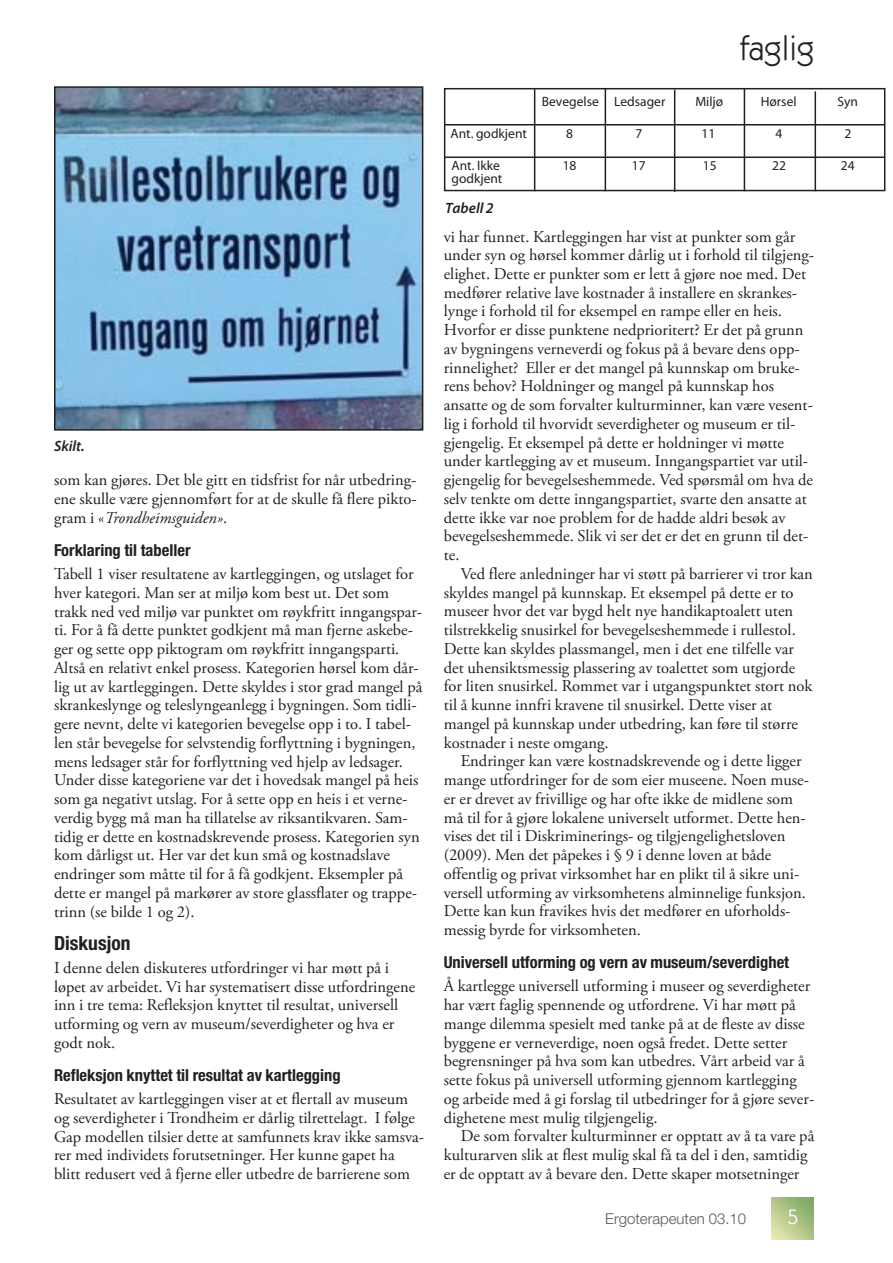
<style>
.page{position:relative;width:893px;height:1263px;background:#fff}
.page>*{position:absolute;margin:0;border:0;box-sizing:border-box;transform-origin:0 0}
.t1{font:34.5px "Itc Kabel";color:#231f20}
.t2{font:21px "Itc Kabel";color:#fff}
.t3{font:700 condensed 19.5px "Helvetica Neue";color:#231f20}
.t4{font:16.5px/18.8px "Adobe Garamond Pro";color:#231f20}
.t5{font:700 condensed 16.5px "Helvetica Neue";color:#231f20}
.t6{font:300 15px "Helvetica Neue";color:#58595b}
.t7{font:italic 600 15px "Myriad Pro";color:#231f20}
.t8{font:13.5px/13.5px "Myriad Pro";color:#231f20}
.s1{font-style:italic}
</style>
<div class="page">
<img style="left:771px;top:1197px;width:43px;height:42px">
<div style="left:444px;top:88px;width:441px;height:103px;border:2px solid #231f20"></div>
<hr style="left:534px;top:89px;width:1px;height:102px;background:#231f20">
<hr style="left:605px;top:89px;width:1px;height:102px;background:#231f20">
<hr style="left:674px;top:90px;width:1px;height:102px;background:#231f20">
<hr style="left:744px;top:88px;width:1px;height:103px;background:#231f20">
<hr style="left:815px;top:91px;width:1px;height:100px;background:#231f20">
<hr style="left:445px;top:124px;width:440px;height:1px;background:#231f20">
<hr style="left:445px;top:157px;width:440px;height:1px;background:#231f20">
<img style="left:57px;top:89px;width:363px;height:339px">
<div style="left:54px;top:86px;width:369px;height:345px;border:2px solid #231f20"></div>
<p class="t7" style="left:54px;top:440px;width:32px">Skilt.</p>
<p class="t4" style="left:54px;top:472px;width:364px;text-align:justify">som kan gjøres. Det ble gitt en tidsfrist for når utbedring&shy;ene skulle være gjennomført for at de skulle få flere pikto&shy;gram i «<span class="s1">Trondheimsguiden»</span>.</p>
<p class="t5" style="left:54px;top:544px;width:138px">Forklaring til tabeller</p>
<p class="t4" style="left:54px;top:566px;width:370px">Tabell 1 viser resultatene av kartleggingen, og utslaget for hver kategori. Man ser at miljø kom best ut. Det som trakk ned ved miljø var punktet om røykfritt inngangspar&shy;ti. For å få dette punktet godkjent må man fjerne askebe&shy;ger og sette opp piktogram om røykfritt inngangsparti.<br>Altså en relativt enkel prosess. Kategorien hørsel kom dår&shy;lig ut av kartleggingen. Dette skyldes i stor grad mangel på skrankeslynge og teleslyngeanlegg i bygningen. Som tidli&shy;gere nevnt, delte vi kategorien bevegelse opp i to. I tabel&shy;len står bevegelse for selvstendig forflyttning i bygningen, mens ledsager står for forflyttning ved hjelp av ledsager.<br>Under disse kategoriene var det i hovedsak mangel på heis som ga negativt utslag. For å sette opp en heis i et verne&shy;verdig bygg må man ha tillatelse av riksantikvaren. Sam - tidig er dette en kostnadskrevende prosess. Kategorien syn kom dårligst ut. Her var det kun små og kostnadslave endringer som måtte til for å få godkjent. Eksempler på dette er mangel på markører av store glassflater og trappe&shy;trinn (se bilde 1 og 2).</p>
<p class="t3" style="left:54px;top:936px;width:78px">Diskusjon</p>
<p class="t4" style="left:54px;top:960px;width:363px">I denne delen diskuteres utfordringer vi har møtt på i løpet av arbeidet. Vi har systematisert disse utfordringene inn i tre tema: Refleksjon knyttet til resultat, universell utforming og vern av museum/severdigheter og hva er godt nok.</p>
<p class="t5" style="left:54px;top:1069px;width:288px">Refleksjon knyttet til resultat av kartlegging</p>
<p class="t4" style="left:54px;top:1091px;width:372px">Resultatet av kartleggingen viser at et flertall av museum og severdigheter i Trondheim er dårlig tilrettelagt. I følge Gap modellen tilsier dette at samfunnets krav ikke samsva&shy;rer med individets forutsetninger. Her kunne gapet ha blitt redusert ved å fjerne eller utbedre de barrierene som</p>
<p class="t8" style="left:450px;top:127px;width:78px">Ant. godkjent</p>
<p class="t8" style="left:451px;top:160px;width:52px">Ant. Ikke godkjent</p>
<p class="t7" style="left:445px;top:203px;width:50px">Tabell 2</p>
<h1 class="t1" style="left:740px;top:35px;width:76px">faglig</h1>
<p class="t8" style="left:542px;top:96px;width:125px">Bevegelse Ledsager</p>
<p class="t8" style="left:695px;top:96px;width:29px">Miljø</p>
<p class="t8" style="left:761px;top:96px;width:37px">Hørsel</p>
<p class="t8" style="left:837px;top:96px;width:22px">Syn</p>
<p class="t8" style="left:566px;top:127px;width:8px">8</p>
<p class="t8" style="left:563px;top:160px;width:15px">18</p>
<p class="t8" style="left:632px;top:160px;width:15px">17</p>
<p class="t8" style="left:703px;top:160px;width:15px">15</p>
<p class="t8" style="left:772px;top:160px;width:15px">22</p>
<p class="t8" style="left:841px;top:160px;width:15px">24</p>
<p class="t8" style="left:635px;top:127px;width:8px">7</p>
<p class="t8" style="left:702px;top:127px;width:15px">11</p>
<p class="t8" style="left:775px;top:127px;width:8px">4</p>
<p class="t8" style="left:844px;top:127px;width:8px">2</p>
<p class="t4" style="left:444px;top:228px;width:372px">vi har funnet. Kartleggingen har vist at punkter som går under syn og hørsel kommer dårlig ut i forhold til tilgjeng&shy;elighet. Dette er punkter som er lett å gjøre noe med. Det medfører relative lave kostnader å installere en skrankes&shy;lynge i forhold til for eksempel en rampe eller en heis.<br>Hvorfor er disse punktene nedprioritert? Er det på grunn av bygningens verneverdi og fokus på å bevare dens opp&shy;rinnelighet? Eller er det mangel på kunnskap om bruke&shy;rens behov? Holdninger og mangel på kunnskap hos ansatte og de som forvalter kulturminner, kan være vesent&shy;lig i forhold til hvorvidt severdigheter og museum er til&shy;gjengelig. Et eksempel på dette er holdninger vi møtte under kartlegging av et museum. Inngangspartiet var util&shy;gjengelig for bevegelseshemmede. Ved spørsmål om hva de selv tenkte om dette inngangspartiet, svarte den ansatte at dette ikke var noe problem for de hadde aldri besøk av bevegelseshemmede. Slik vi ser det er det en grunn til det&shy;te.</p>
<p class="t4" style="left:444px;top:566px;width:371px;text-indent:17px">Ved flere anledninger har vi støtt på barrierer vi tror kan skyldes mangel på kunnskap. Et eksempel på dette er to museer hvor det var bygd helt nye handikaptoalett uten tilstrekkelig snusirkel for bevegelseshemmede i rullestol.<br>Dette kan skyldes plassmangel, men i det ene tilfelle var det uhensiktsmessig plassering av toalettet som utgjorde for liten snusirkel. Rommet var i utgangspunktet stort nok til å kunne innfri kravene til snusirkel. Dette viser at mangel på kunnskap under utbedring, kan føre til større kostnader i neste omgang.</p>
<p class="t4" style="left:444px;top:753px;width:367px;text-indent:17px">Endringer kan være kostnadskrevende og i dette ligger mange utfordringer for de som eier museene. Noen muse&shy;er er drevet av frivillige og har ofte ikke de midlene som må til for å gjøre lokalene universelt utformet. Dette hen&shy;vises det til i Diskriminerings- og tilgjengelighetsloven (2009). Men det påpekes i § 9 i denne loven at både offentlig og privat virksomhet har en plikt til å sikre uni&shy;versell utforming av virksomhetens alminnelige funksjon.<br>Dette kan kun fravikes hvis det medfører en uforholds&shy;messig byrde for virksomheten.</p>
<p class="t5" style="left:444px;top:956px;width:347px">Universell utforming og vern av museum/severdighet</p>
<p class="t4" style="left:444px;top:978px;width:372px">Å kartlegge universell utforming i museer og severdigheter har vært faglig spennende og utfordrene. Vi har møtt på mange dilemma spesielt med tanke på at de fleste av disse byggene er verneverdige, noen også fredet. Dette setter begrensninger på hva som kan utbedres. Vårt arbeid var å sette fokus på universell utforming gjennom kartlegging og arbeide med å gi forslag til utbedringer for å gjøre sever&shy;dighetene mest mulig tilgjengelig.</p>
<p class="t4" style="left:444px;top:1128px;width:372px;text-indent:17px">De som forvalter kulturminner er opptatt av å ta vare på kulturarven slik at flest mulig skal få ta del i den, samtidig er de opptatt av å bevare den. Dette skaper motsetninger</p>
<p class="t6" style="left:605px;top:1213px;width:143px">Ergoterapeuten 03.10</p>
<p class="t2" style="left:788px;top:1209px;width:12px">5</p>
</div>
